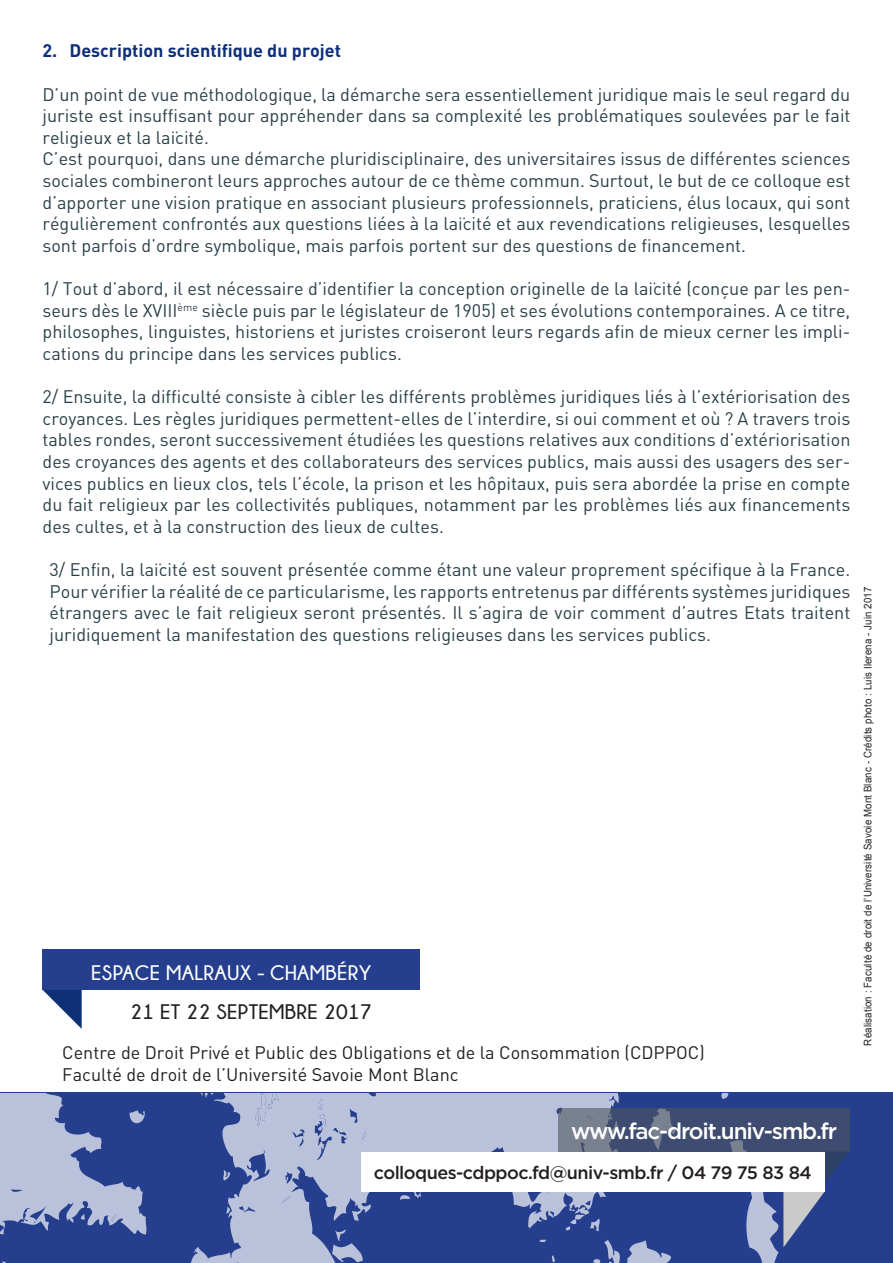
<style>
.page{position:relative;width:893px;height:1263px;background:#fff}
.page>*{position:absolute;margin:0;border:0;box-sizing:border-box;transform-origin:0 0}
.t1{font:500 22.5px "Gotham";letter-spacing:-.05em;color:#fff}
.t2{font:700 21px "Champagne&Limousines";letter-spacing:.015em;color:#fff}
.t3{font:700 21px "Champagne&Limousines";letter-spacing:.015em;color:#231f20}
.t4{font:18px/21.6px "DIN";color:#2a4048;text-align:justify}
.t5{font:18px "DIN";color:#231f20}
.t6{font:500 18px "Gotham";letter-spacing:-.03em;color:#231f20}
.t7{font:700 18px "DIN";color:#0c2f78}
._1_-_GRANDE_RUBRIQUE{font:10.5px "Arial";letter-spacing:.015em;color:#231f20;scale:.92 1}
</style>
<div class="page">
<div style="left:0;top:1093px;width:893px;height:170px;background:#253f8e"></div>
<svg style="left:190px;top:1093px;width:539px;height:170px"></svg>
<svg style="left:565px;top:1218px;width:13px;height:14px"></svg>
<svg style="left:644px;top:1105px;width:36px;height:3px"></svg>
<svg style="left:389px;top:1192px;width:35px;height:11px"></svg>
<svg style="left:280px;top:1192px;width:20px;height:11px"></svg>
<svg style="left:0;top:1093px;width:147px;height:170px"></svg>
<svg style="left:358px;top:1128px;width:9px;height:12px"></svg>
<svg style="left:316px;top:1099px;width:11px;height:28px"></svg>
<svg style="left:247px;top:1093px;width:35px;height:34px"></svg>
<svg style="left:588px;top:1218px;width:99px;height:45px"></svg>
<svg style="left:330px;top:1227px;width:35px;height:36px"></svg>
<svg style="left:558px;top:1108px;width:292px;height:44px;background:#4c5977"></svg>
<svg style="left:726px;top:1137px;width:124px;height:126px"></svg>
<div style="left:361px;top:1152px;width:463px;height:40px;background:#fff"></div>
<svg style="left:43px;top:990px;width:39px;height:39px"></svg>
<div style="left:43px;top:949px;width:377px;height:41px;background:#253f8e"></div>
<p class="t7" style="left:43px;top:39px;width:300px">2. Description scientifique du projet</p>
<p class="t4" style="left:43px;top:83px;width:809px">D’un point de vue méthodologique, la démarche sera essentiellement juridique mais le seul regard du juriste est insuffisant pour appréhender dans sa complexité les problématiques soulevées par le fait religieux et la laïcité.</p>
<p class="t4" style="left:43px;top:148px;width:809px">C’est pourquoi, dans une démarche pluridisciplinaire, des universitaires issus de différentes sciences sociales combineront leurs approches autour de ce thème commun. Surtout, le but de ce colloque est d’apporter une vision pratique en associant plusieurs professionnels, praticiens, élus locaux, qui sont régulièrement confrontés aux questions liées à la laïcité et aux revendications religieuses, lesquelles sont parfois d’ordre symbolique, mais parfois portent sur des questions de financement.</p>
<p class="t4" style="left:43px;top:277px;width:809px">1/ Tout d’abord, il est nécessaire d’identifier la conception originelle de la laïcité (conçue par les pen&shy;seurs dès le XVIII<sup>ème</sup> siècle puis par le législateur de 1905) et ses évolutions contemporaines. A ce titre, philosophes, linguistes, historiens et juristes croiseront leurs regards afin de mieux cerner les impli&shy;cations du principe dans les services publics.</p>
<p class="t4" style="left:43px;top:385px;width:809px">2/ Ensuite, la difficulté consiste à cibler les différents problèmes juridiques liés à l’extériorisation des croyances. Les règles juridiques permettent-elles de l’interdire, si oui comment et où ? A travers trois tables rondes, seront successivement étudiées les questions relatives aux conditions d’extériorisation des croyances des agents et des collaborateurs des services publics, mais aussi des usagers des ser&shy;vices publics en lieux clos, tels l’école, la prison et les hôpitaux, puis sera abordée la prise en compte du fait religieux par les collectivités publiques, notamment par les problèmes liés aux financements des cultes, et à la construction des lieux de cultes.</p>
<p class="t4" style="left:50px;top:558px;width:802px">3/ Enfin, la laïcité est souvent présentée comme étant une valeur proprement spécifique à la France.<br>Pour vérifier la réalité de ce particularisme, les rapports entretenus par différents systèmes juridiques étrangers avec le fait religieux seront présentés. Il s’agira de voir comment d’autres Etats traitent juridiquement la manifestation des questions religieuses dans les services publics.</p>
<p class="t2" style="left:91px;top:961px;width:282px">ESPACE MALRAUX - CHAMBÉRY</p>
<p class="t3" style="left:130px;top:1000px;width:243px">21 ET 22 SEPTEMBRE 2017</p>
<p class="t5" style="left:62px;top:1041px;width:644px">Centre de Droit Privé et Public des Obligations et de la Consommation (CDPPOC)</p>
<p class="t5" style="left:62px;top:1063px;width:398px">Faculté de droit de l’Université Savoie Mont Blanc</p>
<p class="_1_-_GRANDE_RUBRIQUE" style="left:861px;top:1045px;width:500px;rotate:-90deg">Réalisation : Faculté de droit de l’Université Savoie Mont Blanc - Crédits photo : Luis Ilerena - Juin 2017</p>
<p class="t1" style="left:571px;top:1116px;width:268px">www.fac-droit.univ-smb.fr</p>
<p class="t6" style="left:374px;top:1161px;width:439px">colloques-cdppoc.fd@univ-smb.fr / 04 79 75 83 84</p>
</div>
